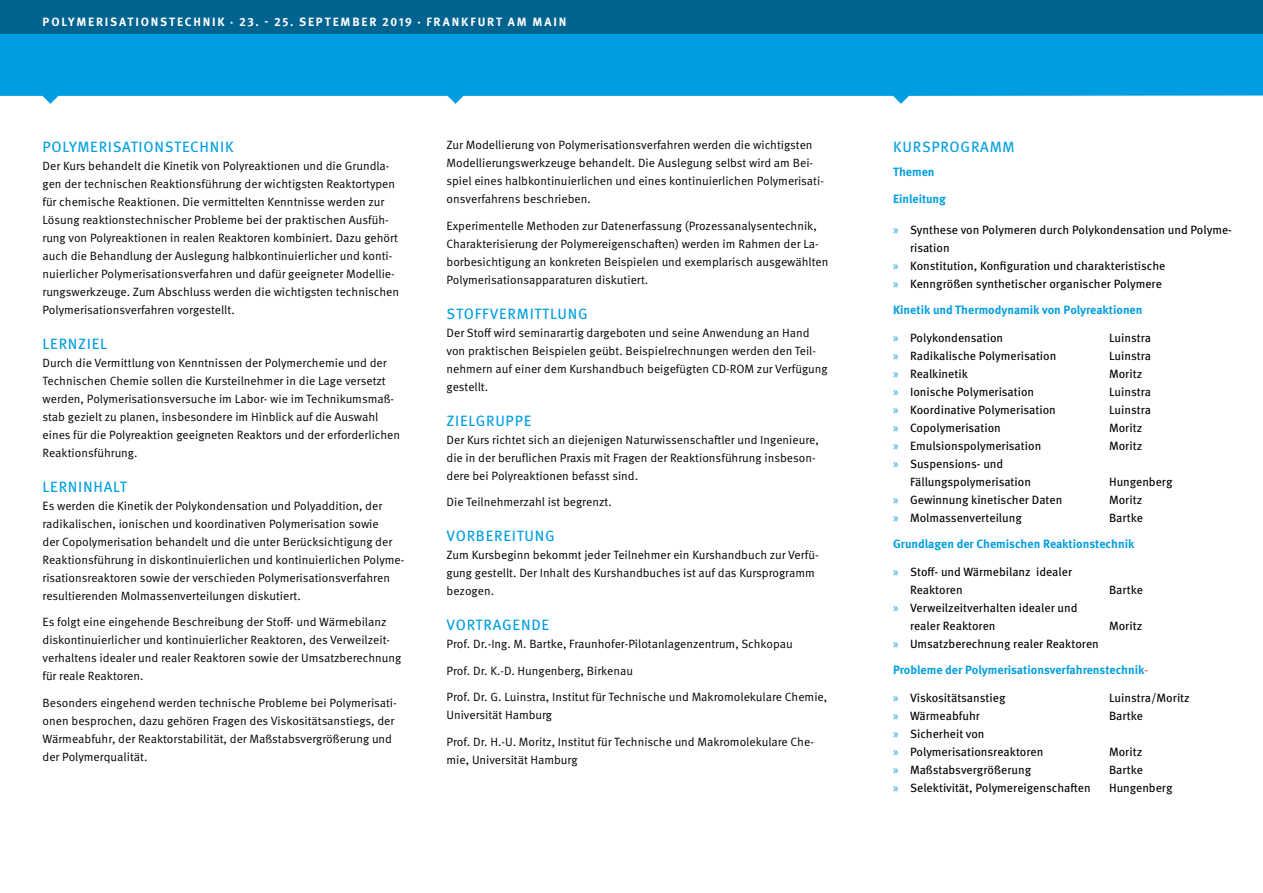
<style>
.page{position:relative;width:1263px;height:893px;background:#fff}
.page>*{position:absolute;margin:0;border:0;box-sizing:border-box;transform-origin:0 0}
.t1{font:15px "Meta OT";letter-spacing:.05em;color:#009ee0}
.t2{font:12px/18px "Meta OT Norm";color:#000}
.t3{font:12px/18px "Meta OT";color:#000}
.t4{font:700 12px/26.1px "Meta OT";color:#009ee0}
.t5{font:700 12px "Meta OT";letter-spacing:.15em;color:#fff}
.s1{font-family:"Myriad Pro";font-size:12.75px;color:#009ee0}
.s2{font-family:"Myriad Pro";font-weight:400;font-size:12.75px}
.s3{font-weight:400;color:#000}
.s4{font-weight:400;color:#d85017}
</style>
<div class="page">
<svg style="left:0;top:34px;width:1263px;height:70px;background:#1da9e3"></svg>
<div style="left:0;top:0;width:1263px;height:34px;background:#006390"></div>
<p class="t5" style="left:43px;top:15px;width:525px">POLYMERISATIONSTECHNIK · 23. - 25. SEPTEMBER 2019 · FRANKFURT AM MAIN</p>
<p class="t1" style="left:43px;top:138px;width:193px">POLYMERISATIONSTECHNIK</p>
<p class="t2" style="left:43px;top:157px;width:358px">Der Kurs behandelt die Kinetik von Polyreaktionen und die Grundla&shy;gen der technischen Reaktionsführung der wichtigsten Reaktortypen für chemische Reaktionen. Die vermittelten Kenntnisse werden zur Lösung reaktionstechnischer Probleme bei der praktischen Ausfüh&shy;rung von Polyreaktionen in realen Reaktoren kombiniert. Dazu gehört auch die Behandlung der Auslegung halbkontinuierlicher und konti&shy;nuierlicher Polymerisationsverfahren und dafür geeigneter Modellie&shy;rungswerkzeuge. Zum Abschluss werden die wichtigsten technischen Polymerisationsverfahren vorgestellt.</p>
<p class="t1" style="left:43px;top:335px;width:66px">LERNZIEL</p>
<p class="t2" style="left:43px;top:354px;width:359px">Durch die Vermittlung von Kenntnissen der Polymerchemie und der Technischen Chemie sollen die Kursteilnehmer in die Lage versetzt werden, Polymerisationsversuche im Labor- wie im Technikumsmaß&shy;stab gezielt zu planen, insbesondere im Hinblick auf die Auswahl eines für die Polyreaktion geeigneten Reaktors und der erforderlichen Reaktionsführung.</p>
<p class="t1" style="left:43px;top:478px;width:86px">LERNINHALT</p>
<p class="t2" style="left:43px;top:497px;width:363px">Es werden die Kinetik der Polykondensation und Polyaddition, der radikalischen, ionischen und koordinativen Polymerisation sowie<br>der Copolymerisation behandelt und die unter Berücksichtigung der Reaktionsführung in diskontinuierlichen und kontinuierlichen Polyme&shy;risationsreaktoren sowie der verschieden Polymerisationsverfahren resultierenden Molmassenverteilungen diskutiert.</p>
<p class="t2" style="left:43px;top:613px;width:360px">Es folgt eine eingehende Beschreibung der Stoff- und Wärmebilanz diskontinuierlicher und kontinuierlicher Reaktoren, des Verweilzeit&shy;verhaltens idealer und realer Reaktoren sowie der Umsatzberechnung für reale Reaktoren.</p>
<p class="t2" style="left:43px;top:694px;width:356px">Besonders eingehend werden technische Probleme bei Polymerisati&shy;onen besprochen, dazu gehören Fragen des Viskositätsanstiegs, der Wärmeabfuhr, der Reaktorstabilität, der Maßstabsvergrößerung und der Polymerqualität.</p>
<p class="t2" style="left:446px;top:136px;width:379px">Zur Modellierung von Polymerisationsverfahren werden die wichtigsten Modellierungswerkzeuge behandelt. Die Auslegung selbst wird am Bei&shy;spiel eines halbkontinuierlichen und eines kontinuierlichen Polymerisati&shy;onsverfahrens beschrieben.</p>
<p class="t2" style="left:446px;top:217px;width:383px">Experimentelle Methoden zur Datenerfassung (Prozessanalysentechnik, Charakterisierung der Polymereigenschaften) werden im Rahmen der La&shy;borbesichtigung an konkreten Beispielen und exemplarisch ausgewählten Polymerisationsapparaturen diskutiert.</p>
<p class="t1" style="left:447px;top:305px;width:143px">STOFFVERMITTLUNG</p>
<p class="t2" style="left:446px;top:324px;width:383px">Der Stoff wird seminarartig dargeboten und seine Anwendung an Hand von praktischen Beispielen geübt. Beispielrechnungen werden den Teil&shy;nehmern auf einer dem Kurshandbuch beigefügten CD-ROM zur Verfügung gestellt.</p>
<p class="t1" style="left:447px;top:412px;width:86px">ZIELGRUPPE</p>
<p class="t2" style="left:446px;top:431px;width:374px">Der Kurs richtet sich an diejenigen Naturwissenschaftler und Ingenieure, die in der beruflichen Praxis mit Fragen der Reaktionsführung insbeson&shy;dere bei Polyreaktionen befasst sind.</p>
<p class="t2" style="left:446px;top:493px;width:167px">Die Teilnehmerzahl ist begrenzt.</p>
<p class="t1" style="left:447px;top:527px;width:110px">VORBEREITUNG</p>
<p class="t2" style="left:446px;top:546px;width:374px">Zum Kursbeginn bekommt jeder Teilnehmer ein Kurshandbuch zur Verfü&shy;gung gestellt. Der Inhalt des Kurshandbuches ist auf das Kursprogramm bezogen.</p>
<p class="t1" style="left:447px;top:616px;width:104px">VORTRAGENDE</p>
<p class="t2" style="left:446px;top:635px;width:348px">Prof. Dr.-Ing. M. Bartke, Fraunhofer-Pilotanlagenzentrum, Schkopau</p>
<p class="t2" style="left:446px;top:662px;width:188px">Prof. Dr. K.-D. Hungenberg, Birkenau</p>
<p class="t2" style="left:446px;top:688px;width:382px">Prof. Dr. G. Luinstra, Institut für Technische und Makromolekulare Chemie,<br>Universität Hamburg</p>
<p class="t2" style="left:446px;top:733px;width:369px">Prof. Dr. H.-U. Moritz, Institut für Technische und Makromolekulare Che&shy;mie, Universität Hamburg</p>
<p class="t1" style="left:893px;top:138px;width:123px">KURSPROGRAMM</p>
<p class="t4" style="left:893px;top:159px;width:43px">Themen</p>
<p class="t4" style="left:893px;top:186px;width:55px">Einleitung</p>
<p class="t3" style="left:893px;top:221px;width:340px"><span class="s1">»</span> Synthese von Polymeren durch Polykondensation und Polyme-</p>
<p class="t3" style="left:910px;top:239px;width:41px">risation</p>
<p class="t3" style="left:893px;top:257px;width:274px"><span class="s1">»</span> Konstitution, Konfiguration und charakteristische</p>
<p class="t3" style="left:893px;top:275px;width:270px"><span class="s1">»</span> Kenngrößen synthetischer organischer Polymere</p>
<p class="t4" style="left:893px;top:297px;width:251px">Kinetik und Thermodynamik von Polyreaktionen</p>
<p class="t3" style="left:893px;top:329px;width:112px"><span class="s1">»</span> Polykondensation</p>
<p class="t3" style="left:1109px;top:329px;width:44px">Luinstra</p>
<p class="t3" style="left:893px;top:347px;width:165px"><span class="s1">»</span> Radikalische Polymerisation</p>
<p class="t3" style="left:1109px;top:347px;width:44px">Luinstra</p>
<p class="t3" style="left:893px;top:365px;width:76px"><span class="s1">»</span> Realkinetik</p>
<p class="t3" style="left:1109px;top:365px;width:35px">Moritz</p>
<p class="t3" style="left:893px;top:383px;width:143px"><span class="s1">»</span> Ionische Polymerisation</p>
<p class="t3" style="left:1109px;top:383px;width:44px">Luinstra</p>
<p class="t3" style="left:893px;top:401px;width:164px"><span class="s1">»</span> Koordinative Polymerisation</p>
<p class="t3" style="left:1109px;top:401px;width:44px">Luinstra</p>
<p class="t3" style="left:893px;top:419px;width:109px"><span class="s1">»</span> Copolymerisation</p>
<p class="t3" style="left:1109px;top:419px;width:35px">Moritz</p>
<p class="t3" style="left:893px;top:437px;width:150px"><span class="s1">»</span> Emulsionspolymerisation</p>
<p class="t3" style="left:1109px;top:437px;width:35px">Moritz</p>
<p class="t3" style="left:910px;top:455px;width:123px;text-indent:-17px"><span class="s1">»</span> Suspensions- und<br>Fällungspolymerisation</p>
<p class="t3" style="left:1109px;top:473px;width:65px">Hungenberg</p>
<p class="t3" style="left:893px;top:491px;width:171px"><span class="s1">»</span> Gewinnung kinetischer Daten</p>
<p class="t3" style="left:1109px;top:491px;width:35px">Moritz</p>
<p class="t3" style="left:893px;top:509px;width:130px"><span class="s1">»</span> Molmassenverteilung</p>
<p class="t3" style="left:1109px;top:509px;width:35px">Bartke</p>
<p class="t4" style="left:893px;top:531px;width:243px">Grundlagen der Chemischen Reaktionstechnik</p>
<p class="t3" style="left:910px;top:563px;width:164px;text-indent:-17px"><span class="s1">»</span> Stoff- und Wärmebilanz idealer<br>Reaktoren</p>
<p class="t3" style="left:1109px;top:581px;width:35px">Bartke</p>
<p class="t3" style="left:910px;top:599px;width:169px;text-indent:-17px"><span class="s1">»</span> Verweilzeitverhalten idealer und realer Reaktoren</p>
<p class="t3" style="left:1109px;top:617px;width:35px">Moritz</p>
<p class="t4" style="left:893px;top:631px;width:257px"><span class="s2">»</span> <span class="s3">Umsatzberechnung realer Reaktoren<br></span>Probleme der Polymerisationsverfahrenstechnik<span class="s4">-</span></p>
<p class="t3" style="left:893px;top:689px;width:114px"><span class="s1">»</span> Viskositätsanstieg</p>
<p class="t3" style="left:1109px;top:689px;width:82px">Luinstra/Moritz</p>
<p class="t3" style="left:893px;top:707px;width:88px"><span class="s1">»</span> Wärmeabfuhr</p>
<p class="t3" style="left:1109px;top:707px;width:35px">Bartke</p>
<p class="t3" style="left:893px;top:725px;width:152px"><span class="s1">»</span> Sicherheit von<br><span class="s1">»</span> Polymerisationsreaktoren</p>
<p class="t3" style="left:1109px;top:743px;width:35px">Moritz</p>
<p class="t3" style="left:893px;top:761px;width:140px"><span class="s1">»</span> Maßstabsvergrößerung</p>
<p class="t3" style="left:1109px;top:761px;width:35px">Bartke</p>
<p class="t3" style="left:893px;top:779px;width:199px"><span class="s1">»</span> Selektivität, Polymereigenschaften</p>
<p class="t3" style="left:1109px;top:779px;width:65px">Hungenberg</p>
</div>
